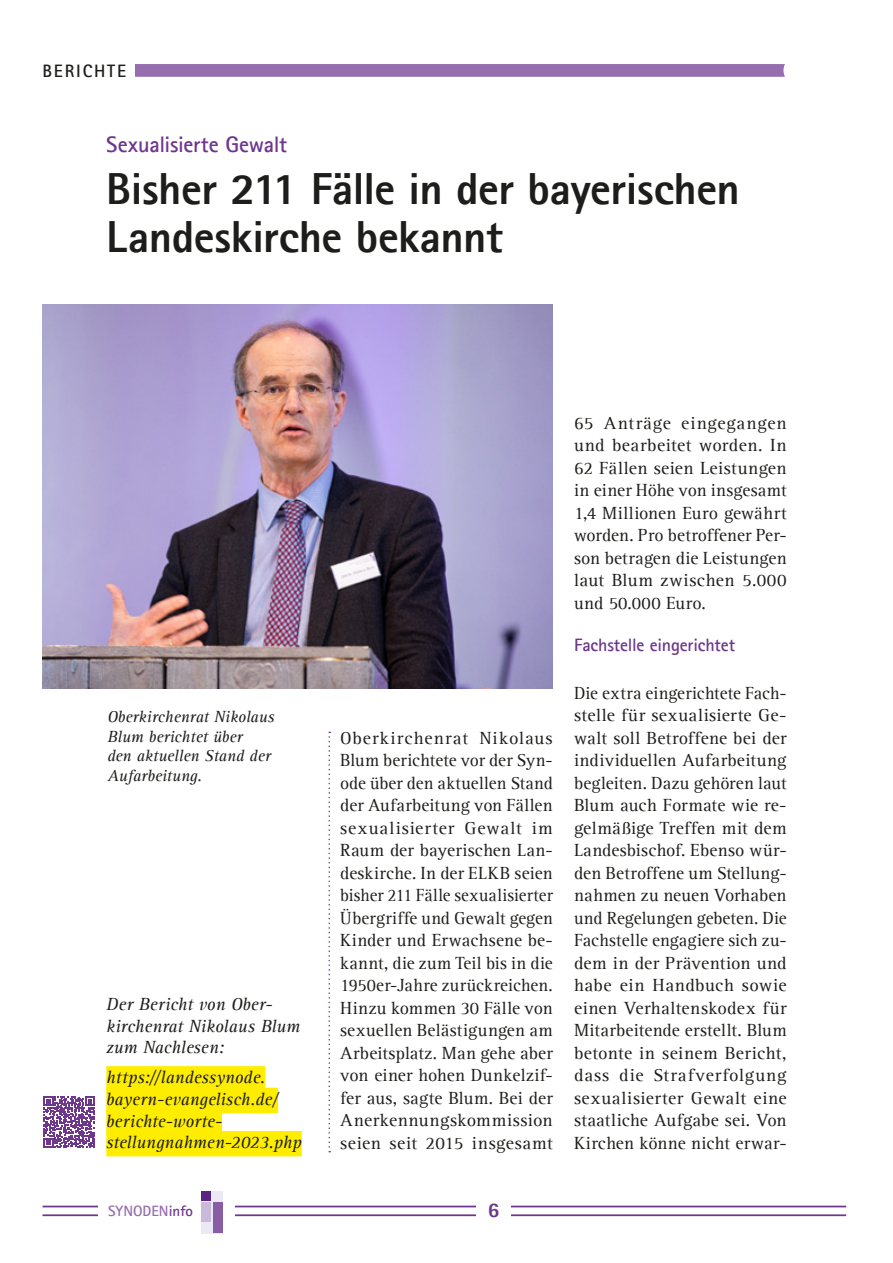
<style>
.page{position:relative;width:893px;height:1263px;background:#fff}
.page>*{position:absolute;margin:0;border:0;box-sizing:border-box;transform-origin:0 0}
.üs_gross{font:800 45px/48px "Agfa Rotis Sans Serif";letter-spacing:-.01em;color:#1d1d1b}
.SubHead{font:700 22.5px "Agfa Rotis Sans Serif";letter-spacing:-.015em;color:#6e368c}
.t1{font:800 21px "Agfa Rotis Sans Serif";color:#6e368c}
.Fließtext_l{font:18px/22.5px "Agfa Rotis Serif";letter-spacing:.015em;color:#1d1d1b;text-align:justify}
.Hinweis{font:italic 18px/21.6px "Agfa Rotis Serif";color:#1d1d1b}
.ZwÜ{font:700 18px "Agfa Rotis Sans Serif";letter-spacing:-.01em;color:#6e368c}
.Rubriktitel{font:700 18px "Agfa Rotis Sans Serif";letter-spacing:.1em;color:#1d1d1b}
.BU{font:italic 16.5px/19.8px "Agfa Rotis Serif";color:#1d1d1b}
.t2{font:700 15px "Agfa Rotis Sans Serif";color:#966ead}
.s1{color:#6e368c}
</style>
<div class="page">
<div style="left:106px;top:64px;width:681px;height:13px;background:#966ead"></div>
<div style="left:783px;top:56px;width:30px;height:29px;background:#fff;border-radius:50%"></div>
<hr style="left:43px;top:1205px;width:803px;height:2px;background:#6e368c">
<hr style="left:43px;top:1214px;width:803px;height:2px;background:#6e368c">
<div style="left:99px;top:1183px;width:136px;height:56px;background:#fff"></div>
<div style="left:201px;top:1191px;width:22px;height:42px;background:#ede8f5"></div>
<div style="left:213px;top:1202px;width:10px;height:31px;background:#875ea3"></div>
<div style="left:201px;top:1202px;width:10px;height:20px;background:#c9badb"></div>
<div style="left:201px;top:1191px;width:10px;height:9px;background:#5c2482"></div>
<div style="left:476px;top:1201px;width:34px;height:17px;background:#fff"></div>
<div style="left:43px;top:56px;width:92px;height:29px;background:#fff"></div>
<svg style="left:328px;top:732px;width:2px;height:420px"></svg>
<img style="left:43px;top:304px;width:510px;height:385px">
<div style="left:106px;top:1066px;width:159px;height:25px;background:#ffed00"></div>
<div style="left:106px;top:1088px;width:172px;height:25px;background:#ffed00"></div>
<div style="left:106px;top:1109px;width:116px;height:26px;background:#ffed00"></div>
<div style="left:106px;top:1131px;width:196px;height:25px;background:#ffed00"></div>
<svg style="left:44px;top:1096px;width:51px;height:52px"></svg>
<p class="Rubriktitel" style="left:43px;top:59px;width:85px">BERICHTE</p>
<p class="SubHead" style="left:106px;top:130px;width:182px">Sexualisierte Gewalt</p>
<p class="üs_gross" style="left:106px;top:164px;width:635px">Bisher 211 Fälle in der bayerischen<br>Landeskirche bekannt</p>
<p class="BU" style="left:107px;top:707px;width:169px">Oberkirchenrat Nikolaus<br>Blum berichtet über<br>den aktuellen Stand der<br>Aufarbeitung.</p>
<p class="Hinweis" style="left:106px;top:994px;width:195px">Der Bericht von Ober&shy;kirchenrat Nikolaus Blum zum Nachlesen:</p>
<p class="Hinweis" style="left:106px;top:1067px;width:197px">https://landessynode. bayern-evangelisch.de/ berichte-worte&shy;stellungnahmen-2023.php</p>
<p class="Fließtext_l" style="left:340px;top:727px;width:214px">Oberkirchenrat Nikolaus Blum berichtete vor der Syn&shy;ode über den aktuellen Stand der Aufarbeitung von Fällen sexualisierter Gewalt im Raum der bayerischen Lan&shy;deskirche. In der ELKB seien bisher 211 Fälle sexualisierter Übergriffe und Gewalt gegen Kinder und Erwachsene be&shy;kannt, die zum Teil bis in die 1950er-Jahre zurückreichen.<br>Hinzu kommen 30 Fälle von sexuellen Belästigungen am Arbeitsplatz. Man gehe aber von einer hohen Dunkelzif&shy;fer aus, sagte Blum. Bei der Anerkennungskommission seien seit 2015 insgesamt</p>
<p class="t2" style="left:108px;top:1201px;width:87px">SYNODEN<span class="s1">info</span></p>
<p class="t1" style="left:488px;top:1196px;width:13px">6</p>
<p class="Fließtext_l" style="left:574px;top:412px;width:214px">65 Anträge eingegangen und bearbeitet worden. In 62 Fällen seien Leistungen in einer Höhe von insgesamt 1,4 Millionen Euro gewährt worden. Pro betroffener Per&shy;son betragen die Leistungen laut Blum zwischen 5.000 und 50.000 Euro.</p>
<p class="ZwÜ" style="left:574px;top:633px;width:162px">Fachstelle eingerichtet</p>
<p class="Fließtext_l" style="left:574px;top:682px;width:214px">Die extra eingerichtete Fach&shy;stelle für sexualisierte Ge&shy;walt soll Betroffene bei der individuellen Aufarbeitung begleiten. Dazu gehören laut Blum auch Formate wie re&shy;gelmäßige Treffen mit dem Landesbischof. Ebenso wür&shy;den Betroffene um Stellung&shy;nahmen zu neuen Vorhaben und Regelungen gebeten. Die Fachstelle engagiere sich zu&shy;dem in der Prävention und habe ein Handbuch sowie einen Verhaltenskodex für Mitarbeitende erstellt. Blum betonte in seinem Bericht, dass die Strafverfolgung sexualisierter Gewalt eine staatliche Aufgabe sei. Von Kirchen könne nicht erwar-</p>
</div>
